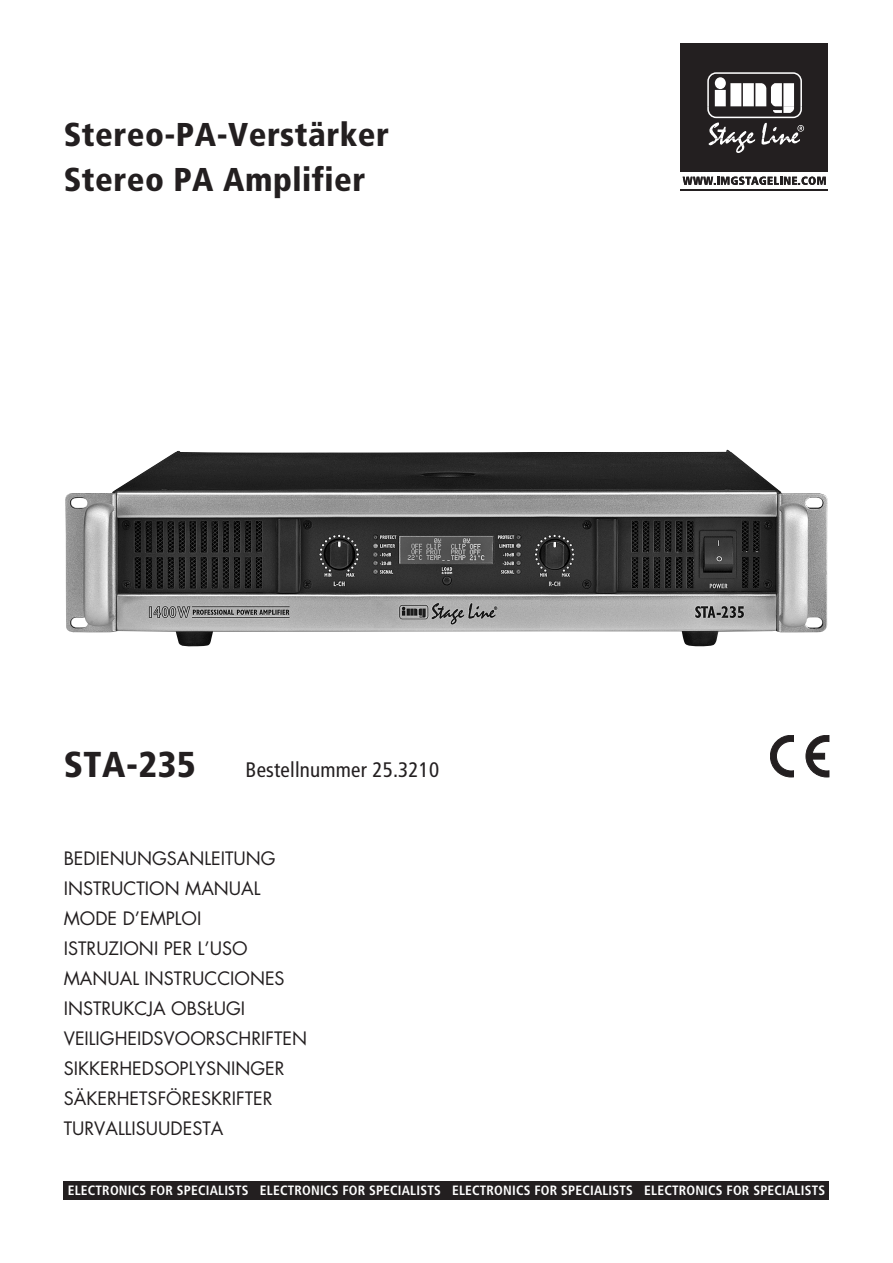
<style>
.page{position:relative;width:893px;height:1263px;background:#fff}
.page>*{position:absolute;margin:0;border:0;box-sizing:border-box;transform-origin:0 0}
.t1{font:900 condensed 36px "Frutiger";letter-spacing:.015em;color:#231f20}
.t2{font:900 condensed 33px/45px "Frutiger";letter-spacing:.015em;color:#231f20}
.t3{font:condensed 21px "Frutiger";letter-spacing:.01em;color:#231f20}
.t4{font:18px/30px "Futura CE";color:#231f20}
.t5{font:700 condensed 13.5px "Frutiger";letter-spacing:.015em;color:#fff}
</style>
<div class="page">
<svg style="left:770px;top:735px;width:24px;height:42px"></svg>
<svg style="left:806px;top:735px;width:23px;height:42px"></svg>
<div style="left:811px;top:753px;width:14px;height:6px;background:#231f20;border:1px solid #231f20"></div>
<img style="left:65px;top:449px;width:763px;height:198px">
<div style="left:64px;top:1181px;width:765px;height:18px;background:#231f20"></div>
<div style="left:680px;top:44px;width:148px;height:128px;background:#231f20"></div>
<hr style="left:680px;top:189px;width:148px;height:2px;background:#231f20">
<svg style="left:707px;top:72px;width:97px;height:81px"></svg>
<svg style="left:683px;top:177px;width:143px;height:8px"></svg>
<h2 class="t2" style="left:64px;top:115px;width:327px">Stereo-PA-Verstärker<br>Stereo PA Amplifier</h2>
<h1 class="t1" style="left:64px;top:750px;width:133px">STA-235</h1>
<p class="t3" style="left:246px;top:761px;width:195px">Bestellnummer 25.3210</p>
<p class="t4" style="left:64px;top:845px;width:245px">BEDIENUNGSANLEITUNG<br>INSTRUCTION MANUAL<br>MODE D’EMPLOI<br>ISTRUZIONI PER L’USO<br>MANUAL INSTRUCCIONES<br>INSTRUKCJA OBSŁUGI<br>VEILIGHEIDSVOORSCHRIFTEN<br>SIKKERHEDSOPLYSNINGER<br>SÄKERHETSFÖRESKRIFTER<br>TURVALLISUUDESTA</p>
<p class="t5" style="left:68px;top:1185px;width:759px">ELECTRONICS FOR SPECIALISTS ELECTRONICS FOR SPECIALISTS ELECTRONICS FOR SPECIALISTS ELECTRONICS FOR SPECIALISTS</p>
</div>
